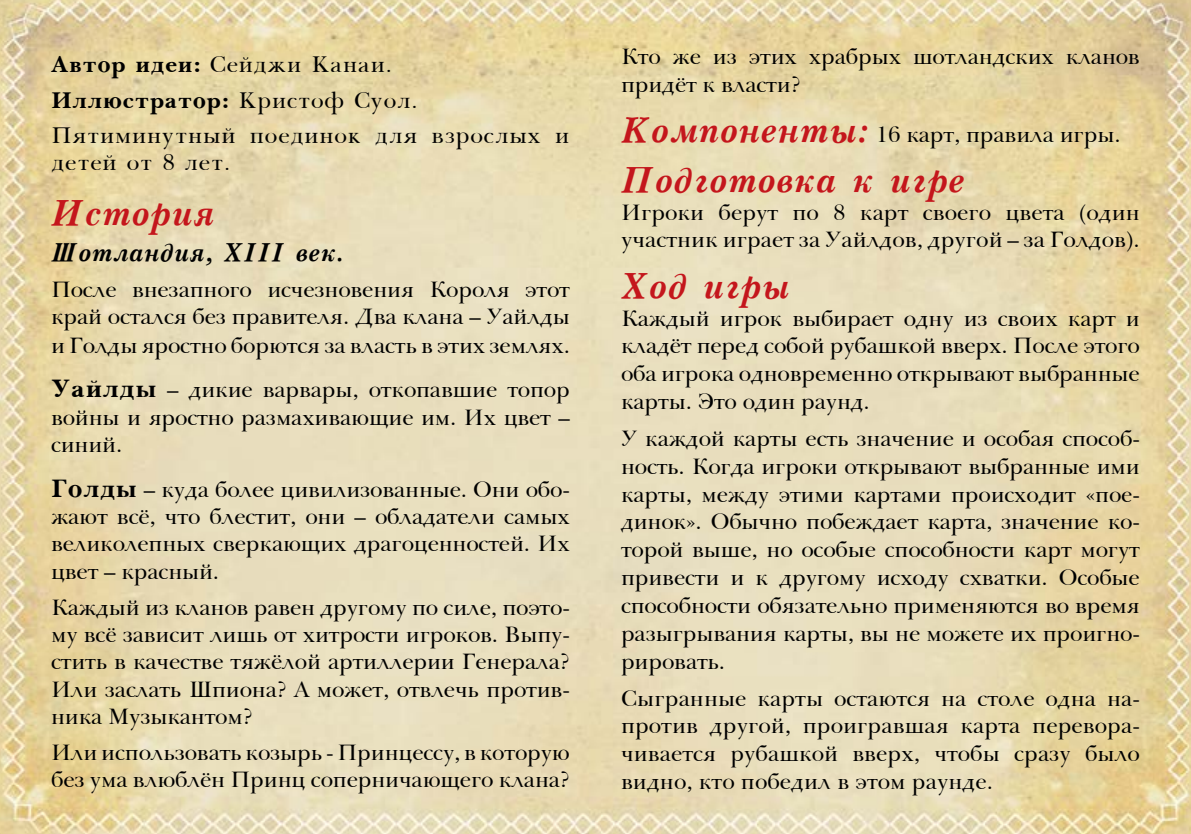
<style>
.page{position:relative;width:1191px;height:834px;background:#fff}
.page>*{position:absolute;margin:0;border:0;box-sizing:border-box;transform-origin:0 0}
.t1{font:italic 700 42px "Baskerville";color:#c4161c}
.t2{font:italic 700 30px "Baskerville";color:#000}
.t3{font:300 27px/35.4px "Baskerville";color:#000}
.t4{font:22.8px/27.9px "Baskerville BT";letter-spacing:-.01em;color:#000;text-align:justify}
.s1{font-weight:700}
.s2{font-family:"Baskerville";font-weight:700;font-size:30px}
.s3{font-family:"Baskerville";font-weight:700;font-style:italic;font-size:42px;color:#c4161c}
</style>
<div class="page">
<img style="left:0;top:0;width:1191px;height:833px">
<p class="t3" style="left:51px;top:47px;width:520px"><span class="s1">Автор идеи:</span> Сейджи Канаи.<br><span class="s1">Иллюстратор:</span> Кристоф Суол.<br>Пятиминутный поединок для взрослых и</p>
<p class="t3" style="left:51px;top:145px;width:180px">детей от 8 лет.</p>
<h1 class="t1" style="left:51px;top:191px;width:166px">История</h1>
<h2 class="t2" style="left:51px;top:237px;width:293px">Шотландия, XIII век.</h2>
<p class="t4" style="left:51px;top:274px;width:520px">После внезапного исчезновения Короля этот край остался без правителя. Два клана – Уайлды и Голды яростно борются за власть в этих землях.</p>
<p class="t4" style="left:51px;top:375px;width:520px"><span class="s2">Уайлды</span> – дикие варвары, откопавшие топор войны и яростно размахивающие им. Их цвет – синий.</p>
<p class="t4" style="left:51px;top:474px;width:520px"><span class="s2">Голды</span> – куда более цивилизованные. Они обо&shy;жают всё, что блестит, они – обладатели самых великолепных сверкающих драгоценностей. Их цвет – красный.</p>
<p class="t4" style="left:51px;top:592px;width:520px">Каждый из кланов равен другому по силе, поэто&shy;му всё зависит лишь от хитрости игроков. Выпу&shy;стить в качестве тяжёлой артиллерии Генерала?<br>Или заслать Шпиона? А может, отвлечь против&shy;ника Музыкантом?</p>
<p class="t4" style="left:51px;top:737px;width:520px">Или использовать козырь - Принцессу, в которую без ума влюблён Принц соперничающего клана?</p>
<p class="t4" style="left:621px;top:42px;width:520px">Кто же из этих храбрых шотландских кланов придёт к власти?</p>
<p class="t4" style="left:621px;top:120px;width:501px"><span class="s3">Компоненты:</span> 16 карт, правила игры.</p>
<h1 class="t1" style="left:621px;top:159px;width:346px">Подготовка к игре</h1>
<p class="t4" style="left:621px;top:198px;width:520px">Игроки берут по 8 карт своего цвета (один участник играет за Уайлдов, другой – за Голдов).</p>
<h1 class="t1" style="left:621px;top:264px;width:171px">Ход игры</h1>
<p class="t4" style="left:621px;top:303px;width:520px">Каждый игрок выбирает одну из своих карт и кладёт перед собой рубашкой вверх. После этого оба игрока одновременно открывают выбранные карты. Это один раунд.</p>
<p class="t4" style="left:621px;top:423px;width:520px">У каждой карты есть значение и особая способ&shy;ность. Когда игроки открывают выбранные ими карты, между этими картами происходит «пое&shy;динок». Обычно побеждает карта, значение ко&shy;торой выше, но особые способности карт могут привести и к другому исходу схватки. Особые способности обязательно применяются во время разыгрывания карты, вы не можете их проигно&shy;рировать.</p>
<p class="t4" style="left:621px;top:683px;width:520px">Сыгранные карты остаются на столе одна на&shy;против другой, проигравшая карта перевора&shy;чивается рубашкой вверх, чтобы сразу было видно, кто победил в этом раунде.</p>
</div>
